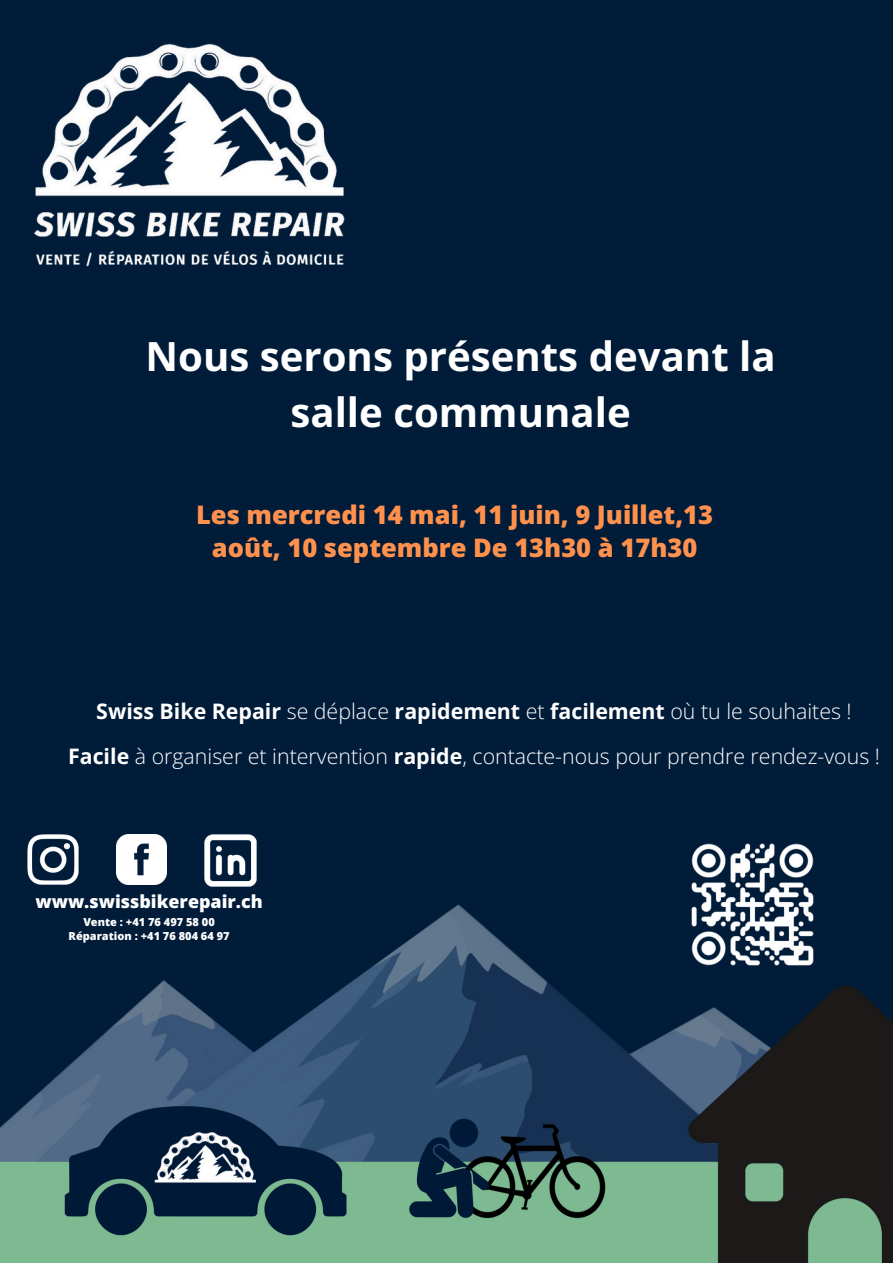
<style>
.page{position:relative;width:893px;height:1263px;background:#001c39}
.page>*{position:absolute;margin:0;border:0;box-sizing:border-box;transform-origin:0 0}
.t1{font:700 40.12px/55.7px "Open Sans";color:#fff;text-align:center}
.t2{font:800 25.5px/33.8px "Open Sans";color:#ff914d;text-align:center}
.t3{font:300 21.38px/45px "Open Sans";color:#fff;text-align:center}
.t4{font:800 17.92px "Open Sans";color:#fff}
.t5{font:800 11.02px/14.1px "Open Sans";color:#fff;text-align:center}
.s1{font-weight:700}
</style>
<div class="page">
<img style="left:27px;top:834px;width:52px;height:51px">
<img style="left:116px;top:834px;width:51px;height:51px">
<img style="left:204px;top:834px;width:53px;height:53px">
<img style="left:34px;top:43px;width:311px;height:224px">
<img style="left:163px;top:904px;width:383px;height:77px">
<img style="left:0;top:981px;width:893px;height:281px">
<img style="left:154px;top:1131px;width:103px;height:53px">
<img style="left:691px;top:843px;width:123px;height:123px">
<h3 class="t1" style="left:145px;top:328px;width:632px">Nous serons présents devant la salle communale</h3>
<p class="t2" style="left:196px;top:497px;width:518px">Les mercredi 14 mai, 11 juin, 9 Juillet,13 août, 10 septembre De 13h30 à 17h30</p>
<p class="t3" style="left:68px;top:688px;width:813px"><span class="s1">Swiss Bike Repair</span> se déplace <span class="s1">rapidement</span> et <span class="s1">facilement</span> où tu le souhaites !<br><span class="s1">Facile</span> à organiser et intervention <span class="s1">rapide</span>, contacte-nous pour prendre rendez-vous !</p>
<h1 class="t4" style="left:35px;top:889px;width:229px">www.swissbikerepair.ch</h1>
<h2 class="t5" style="left:69px;top:914px;width:163px">Vente : +41 76 497 58 00<br>Réparation : +41 76 804 64 97</h2>
</div>
